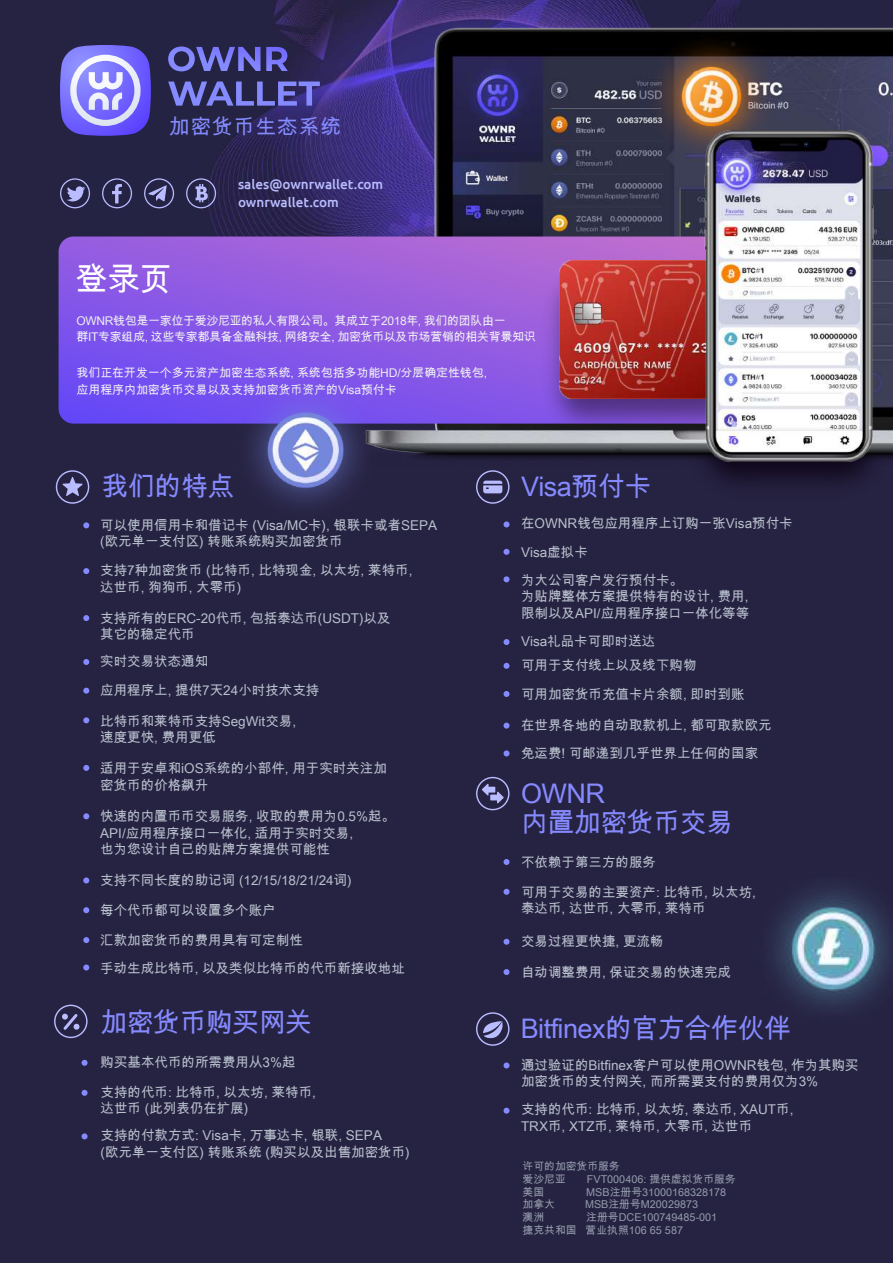
<style>
.page{position:relative;width:893px;height:1263px;background:#fff}
.page>*{position:absolute;margin:0;border:0;box-sizing:border-box;transform-origin:0 0}
.t1{font:33px "Arial Unicode MS";color:#fff}
.t2{font:27px/28.5px "Arial Unicode MS";letter-spacing:-.02em;color:#858aff}
.t3{font:20.85px "Arial Unicode MS";letter-spacing:.04em;color:#848aff}
.t4{font:13.5px/16.5px "Arial Unicode MS";color:#b8c0cd}
.t5{font:500 13.5px/18px "Ubuntu";color:#b9bcff}
.t6{font:12px/16.5px "Arial Unicode MS";letter-spacing:-.03em;color:#efeff2}
.t7{font:12px/16.5px "Arial Unicode MS";letter-spacing:-.01em;color:#efeff2}
.t8{font:10.8px/12.6px "Arial Unicode MS";color:#939bab}
</style>
<div class="page">
<div style="left:0;top:0;width:892px;height:1263px;background:#262241"></div>
<img style="left:78px;top:0;width:663px;height:237px">
<img style="left:363px;top:26px;width:529px;height:440px">
<svg style="left:59px;top:237px;width:449px;height:187px;background:#8b58e4"></svg>
<svg style="left:60px;top:178px;width:30px;height:30px"></svg>
<svg style="left:102px;top:178px;width:30px;height:30px"></svg>
<svg style="left:144px;top:178px;width:30px;height:30px"></svg>
<svg style="left:186px;top:178px;width:30px;height:30px"></svg>
<svg style="left:476px;top:470px;width:33px;height:34px"></svg>
<svg style="left:476px;top:1012px;width:33px;height:34px"></svg>
<svg style="left:56px;top:470px;width:33px;height:34px"></svg>
<svg style="left:54px;top:1005px;width:34px;height:33px"></svg>
<svg style="left:503px;top:521px;width:6px;height:6px"></svg>
<svg style="left:503px;top:549px;width:6px;height:6px"></svg>
<svg style="left:503px;top:691px;width:6px;height:6px"></svg>
<svg style="left:503px;top:663px;width:6px;height:6px"></svg>
<svg style="left:503px;top:639px;width:6px;height:6px"></svg>
<svg style="left:503px;top:576px;width:6px;height:6px"></svg>
<svg style="left:503px;top:723px;width:6px;height:6px"></svg>
<svg style="left:503px;top:750px;width:6px;height:6px"></svg>
<svg style="left:503px;top:1063px;width:6px;height:6px"></svg>
<svg style="left:503px;top:1108px;width:6px;height:6px"></svg>
<svg style="left:83px;top:522px;width:6px;height:6px"></svg>
<svg style="left:83px;top:568px;width:6px;height:6px"></svg>
<svg style="left:83px;top:615px;width:6px;height:6px"></svg>
<svg style="left:83px;top:659px;width:6px;height:6px"></svg>
<svg style="left:83px;top:688px;width:6px;height:6px"></svg>
<svg style="left:83px;top:717px;width:6px;height:6px"></svg>
<svg style="left:83px;top:765px;width:6px;height:6px"></svg>
<svg style="left:83px;top:813px;width:6px;height:6px"></svg>
<svg style="left:83px;top:907px;width:6px;height:6px"></svg>
<svg style="left:83px;top:877px;width:6px;height:6px"></svg>
<svg style="left:83px;top:937px;width:6px;height:6px"></svg>
<svg style="left:83px;top:965px;width:6px;height:6px"></svg>
<svg style="left:82px;top:1060px;width:6px;height:6px"></svg>
<svg style="left:82px;top:1090px;width:6px;height:6px"></svg>
<svg style="left:82px;top:1133px;width:6px;height:6px"></svg>
<svg style="left:476px;top:777px;width:33px;height:33px"></svg>
<svg style="left:503px;top:859px;width:6px;height:6px"></svg>
<svg style="left:503px;top:889px;width:6px;height:6px"></svg>
<svg style="left:503px;top:939px;width:6px;height:6px"></svg>
<svg style="left:503px;top:969px;width:6px;height:6px"></svg>
<img style="left:642px;top:27px;width:138px;height:139px">
<img style="left:772px;top:887px;width:120px;height:124px">
<img style="left:227px;top:372px;width:156px;height:136px">
<img style="left:508px;top:232px;width:368px;height:238px">
<img style="left:559px;top:260px;width:146px;height:139px">
<img style="left:705px;top:130px;width:168px;height:331px">
<svg style="left:168px;top:46px;width:92px;height:25px"></svg>
<svg style="left:266px;top:47px;width:22px;height:24px"></svg>
<svg style="left:168px;top:82px;width:152px;height:24px"></svg>
<svg style="left:60px;top:45px;width:91px;height:91px;background:#8982eb"></svg>
<h3 class="t3" style="left:169px;top:112px;width:174px">加密货币生态系统</h3>
<h1 class="t1" style="left:75px;top:256px;width:99px">登录页</h1>
<p class="t5" style="left:238px;top:175px;width:147px">sales@ownrwallet.com ownrwallet.com</p>
<p class="t6" style="left:77px;top:312px;width:460px">OWNR钱包是一家位于爱沙尼亚的私人有限公司。其成立于2018年, 我们的团队由一<br>群IT专家组成, 这些专家都具备金融科技, 网络安全, 加密货币以及市场营销的相关背景知识</p>
<p class="t7" style="left:77px;top:364px;width:412px">我们正在开发一个多元资产加密生态系统, 系统包括多功能HD/分层确定性钱包,应用程序内加密货币交易以及支持加密货币资产的Visa预付卡</p>
<h2 class="t2" style="left:102px;top:472px;width:134px">我们的特点</h2>
<h2 class="t2" style="left:521px;top:472px;width:132px">Visa预付卡</h2>
<p class="t4" style="left:100px;top:516px;width:338px">可以使用信用卡和借记卡 (Visa/MC卡), 银联卡或者SEPA (欧元单一支付区) 转账系统购买加密货币</p>
<p class="t4" style="left:521px;top:509px;width:273px;line-height:28.2px">在OWNR钱包应用程序上订购一张Visa预付卡<br>Visa虚拟卡<br>为大公司客户发行预付卡。</p>
<p class="t4" style="left:521px;top:588px;width:230px">为贴牌整体方案提供特有的设计, 费用,限制以及API/应用程序接口一体化等等</p>
<p class="t4" style="left:521px;top:629px;width:177px;line-height:23.9px">Visa礼品卡可即时送达<br>可用于支付线上以及线下购物</p>
<p class="t4" style="left:100px;top:562px;width:314px">支持7种加密货币 (比特币, 比特现金, 以太坊, 莱特币,达世币, 狗狗币, 大零币)</p>
<p class="t4" style="left:100px;top:609px;width:292px">支持所有的ERC-20代币, 包括泰达币(USDT)以及其它的稳定代币</p>
<p class="t4" style="left:100px;top:647px;width:221px;line-height:28.7px">实时交易状态通知<br>应用程序上, 提供7天24小时技术支持</p>
<p class="t4" style="left:100px;top:712px;width:197px">比特币和莱特币支持SegWit交易,速度更快, 费用更低</p>
<p class="t4" style="left:100px;top:760px;width:288px">适用于安卓和iOS系统的小部件, 用于实时关注加密货币的价格飙升</p>
<p class="t4" style="left:521px;top:685px;width:225px">可用加密货币充值卡片余额, 即时到账</p>
<p class="t4" style="left:521px;top:710px;width:252px;line-height:28.3px">在世界各地的自动取款机上, 都可取款欧元免运费! 可邮递到几乎世界上任何的国家</p>
<h2 class="t2" style="left:521px;top:779px;width:214px">OWNR<br>内置加密货币交易</h2>
<p class="t4" style="left:100px;top:808px;width:296px">快速的内置币币交易服务, 收取的费用为0.5%起。<br>API/应用程序接口一体化, 适用于实时交易,<br>也为您设计自己的贴牌方案提供可能性</p>
<p class="t4" style="left:521px;top:854px;width:136px">不依赖于第三方的服务</p>
<p class="t4" style="left:521px;top:884px;width:236px">可用于交易的主要资产: 比特币, 以太坊,泰达币, 达世币, 大零币, 莱特币</p>
<p class="t4" style="left:521px;top:933px;width:144px">交易过程更快捷, 更流畅</p>
<p class="t4" style="left:521px;top:964px;width:212px">自动调整费用, 保证交易的快速完成</p>
<p class="t4" style="left:100px;top:871px;width:253px">支持不同长度的助记词 (12/15/18/21/24词)</p>
<p class="t4" style="left:100px;top:902px;width:177px">每个代币都可以设置多个账户</p>
<p class="t4" style="left:100px;top:926px;width:306px;line-height:27.9px">汇款加密货币的费用具有可定制性<br>手动生成比特币, 以及类似比特币的代币新接收地址</p>
<h2 class="t2" style="left:100px;top:1007px;width:214px">加密货币购买网关</h2>
<h2 class="t2" style="left:520px;top:1014px;width:271px">Bitfinex的官方合作伙伴</h2>
<p class="t4" style="left:101px;top:1053px;width:197px">购买基本代币的所需费用从3%起</p>
<p class="t4" style="left:101px;top:1084px;width:217px">支持的代币: 比特币, 以太坊, 莱特币,达世币 (此列表仍在扩展)</p>
<p class="t4" style="left:101px;top:1127px;width:310px">支持的付款方式: Visa卡, 万事达卡, 银联, SEPA<br>(欧元单一支付区) 转账系统 (购买以及出售加密货币)</p>
<p class="t4" style="left:521px;top:1056px;width:339px">通过验证的Bitfinex客户可以使用OWNR钱包, 作为其购买加密货币的支付网关, 而所需要支付的费用仅为3%</p>
<p class="t4" style="left:521px;top:1101px;width:274px">支持的代币: 比特币, 以太坊, 泰达币, XAUT币,<br>TRX币, XTZ币, 莱特币, 大零币, 达世币</p>
<p class="t8" style="left:522px;top:1160px;width:99px">许可的加密货币服务爱沙尼亚</p>
<p class="t8" style="left:587px;top:1173px;width:150px">FVT000406: 提供虚拟货币服务</p>
<p class="t8" style="left:522px;top:1185px;width:23px">美国</p>
<p class="t8" style="left:586px;top:1185px;width:141px">MSB注册号31000168328178</p>
<p class="t8" style="left:522px;top:1198px;width:34px">加拿大</p>
<p class="t8" style="left:585px;top:1198px;width:114px">MSB注册号M20029873</p>
<p class="t8" style="left:522px;top:1211px;width:23px">澳洲</p>
<p class="t8" style="left:522px;top:1211px;width:196px;text-indent:64px">注册号DCE100749485-001捷克共和国 营业执照106 65 587</p>
</div>
